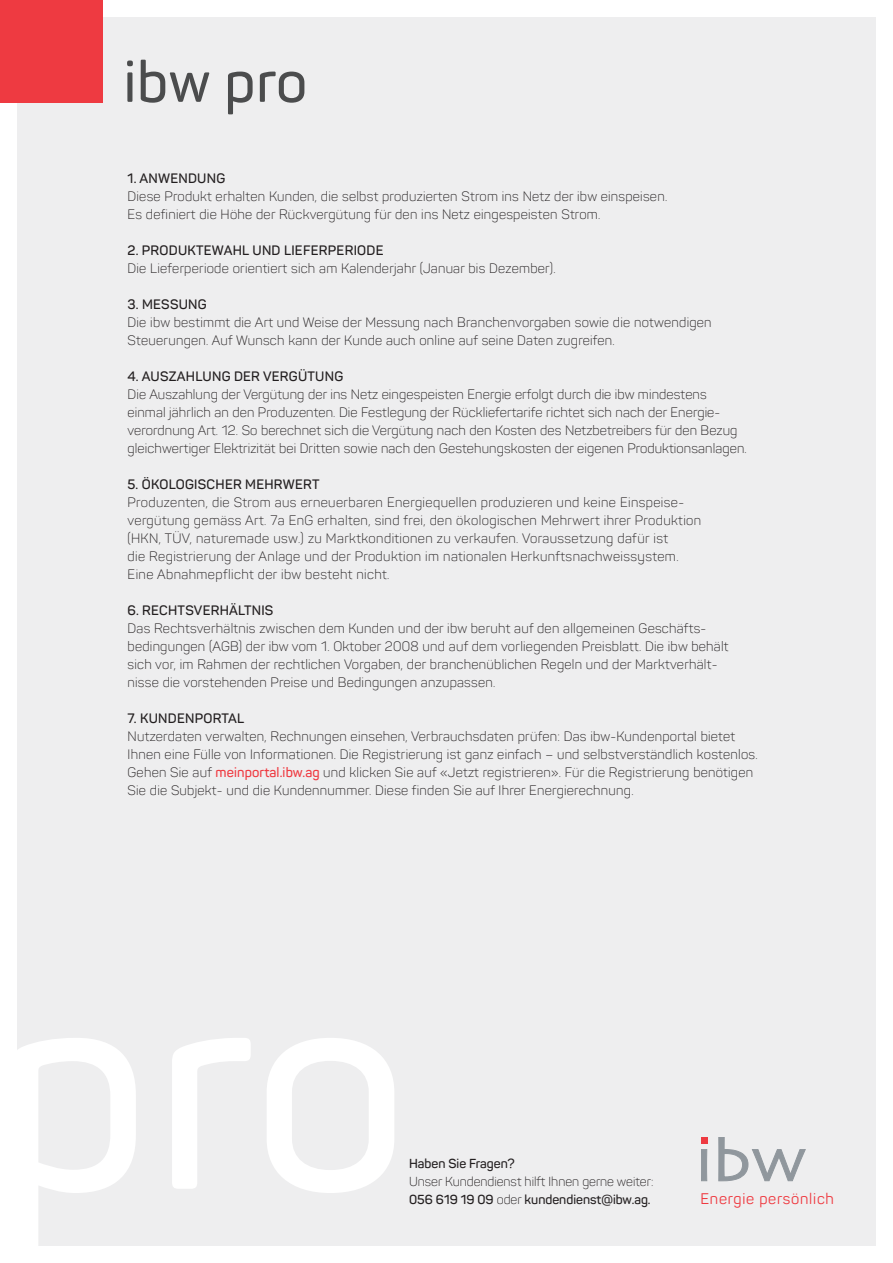
<style>
.page{position:relative;width:893px;height:1263px;background:#fff}
.page>*{position:absolute;margin:0;border:0;box-sizing:border-box;transform-origin:0 0}
.t1{font:600 57px "Panton";letter-spacing:.015em;color:#4b4c4d}
.t2{font:15.15px "Panton";letter-spacing:.05em;color:#ee3a41}
.t3{font:300 13.5px/18px "Panton";letter-spacing:.02em;color:#231f20}
.t4{font:600 13.5px "Panton";letter-spacing:.02em;color:#231f20}
.t5{font:300 12.9px/18px "Panton";color:#231f20}
.t6{font:600 12.9px "Panton";color:#231f20}
.s1{font-weight:600;color:#ee3a41}
.s2{font-weight:600}
</style>
<div class="page">
<div style="left:17px;top:17px;width:859px;height:1229px;background:#eeeeef"></div>
<div style="left:0;top:0;width:102px;height:102px;background:#ee3a41"></div>
<svg style="left:701px;top:1149px;width:6px;height:32px"></svg>
<svg style="left:718px;top:1137px;width:87px;height:44px"></svg>
<svg style="left:701px;top:1137px;width:6px;height:6px"></svg>
<h1 class="t1" style="left:124px;top:47px;width:185px">ibw pro</h1>
<p class="t4" style="left:128px;top:170px;width:99px">1. ANWENDUNG</p>
<p class="t3" style="left:128px;top:187px;width:541px">Diese Produkt erhalten Kunden, die selbst produzierten Strom ins Netz der ibw einspeisen.<br>Es definiert die Höhe der Rückvergütung für den ins Netz eingespeisten Strom.</p>
<p class="t4" style="left:128px;top:242px;width:257px">2. PRODUKTEWAHL UND LIEFERPERIODE</p>
<p class="t3" style="left:128px;top:259px;width:429px">Die Lieferperiode orientiert sich am Kalenderjahr (Januar bis Dezember).</p>
<p class="t4" style="left:128px;top:296px;width:81px">3. MESSUNG</p>
<p class="t3" style="left:128px;top:313px;width:586px">Die ibw bestimmt die Art und Weise der Messung nach Branchenvorgaben sowie die notwendigen<br>Steuerungen. Auf Wunsch kann der Kunde auch online auf seine Daten zugreifen.</p>
<p class="t4" style="left:128px;top:368px;width:217px">4. AUSZAHLUNG DER VERGÜTUNG</p>
<p class="t3" style="left:128px;top:385px;width:621px">Die Auszahlung der Vergütung der ins Netz eingespeisten Energie erfolgt durch die ibw mindestens einmal jährlich an den Produzenten. Die Festlegung der Rückliefertarife richtet sich nach der Energie&shy;verordnung Art. 12. So berechnet sich die Vergütung nach den Kosten des Netzbetreibers für den Bezug gleichwertiger Elektrizität bei Dritten sowie nach den Gestehungskosten der eigenen Produktionsanlagen.</p>
<p class="t4" style="left:128px;top:476px;width:193px">5. ÖKOLOGISCHER MEHRWERT</p>
<p class="t3" style="left:128px;top:493px;width:575px">Produzenten, die Strom aus erneuerbaren Energiequellen produzieren und keine Einspeise&shy;vergütung gemäss Art. 7a EnG erhalten, sind frei, den ökologischen Mehrwert ihrer Produktion (HKN, TÜV, naturemade usw.) zu Marktkonditionen zu verkaufen. Voraussetzung dafür ist<br>die Registrierung der Anlage und der Produktion im nationalen Herkunftsnachweissystem.<br>Eine Abnahmepflicht der ibw besteht nicht.</p>
<p class="t4" style="left:128px;top:602px;width:147px">6. RECHTSVERHÄLTNIS</p>
<p class="t3" style="left:128px;top:619px;width:602px">Das Rechtsverhältnis zwischen dem Kunden und der ibw beruht auf den allgemeinen Geschäfts&shy;bedingungen (AGB) der ibw vom 1. Oktober 2008 und auf dem vorliegenden Preisblatt. Die ibw behält sich vor, im Rahmen der rechtlichen Vorgaben, der branchenüblichen Regeln und der Marktverhält&shy;nisse die vorstehenden Preise und Bedingungen anzupassen.</p>
<p class="t4" style="left:128px;top:710px;width:118px">7. KUNDENPORTAL</p>
<p class="t3" style="left:128px;top:727px;width:632px">Nutzerdaten verwalten, Rechnungen einsehen, Verbrauchsdaten prüfen: Das ibw-Kundenportal bietet Ihnen eine Fülle von Informationen. Die Registrierung ist ganz einfach – und selbstverständlich kostenlos.<br>Gehen Sie auf <span class="s1">meinportal.ibw.ag</span> und klicken Sie auf «Jetzt registrieren». Für die Registrierung benötigen Sie die Subjekt- und die Kundennummer. Diese finden Sie auf Ihrer Energierechnung.</p>
<p class="t6" style="left:409px;top:1155px;width:107px">Haben Sie Fragen?</p>
<p class="t5" style="left:409px;top:1172px;width:246px">Unser Kundendienst hilft Ihnen gerne weiter:<br><span class="s2">056 619 19 09</span> oder <span class="s2">kundendienst@ibw.ag.</span></p>
<p class="t2" style="left:700px;top:1189px;width:135px">Energie persönlich</p>
</div>
